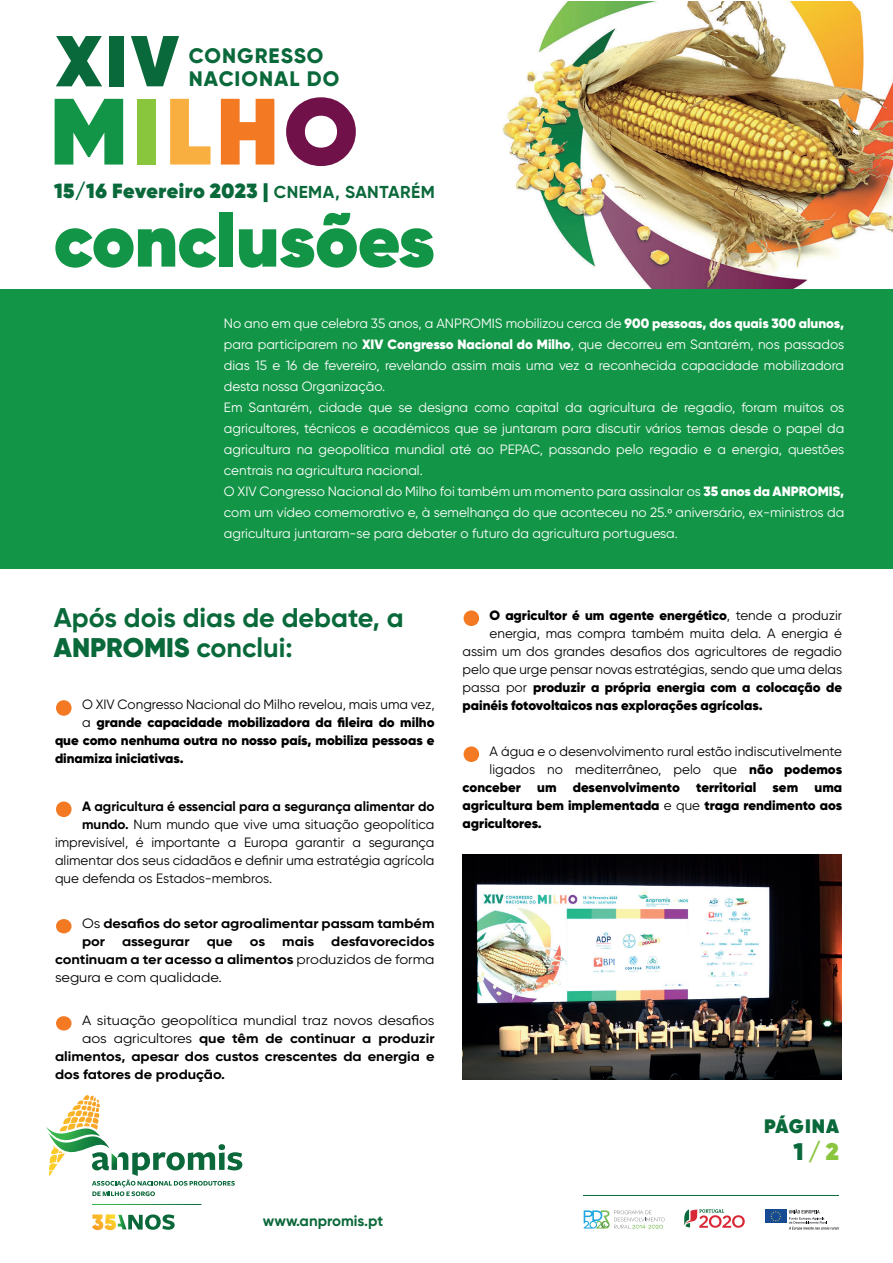
<style>
.page{position:relative;width:893px;height:1263px;background:#fff}
.page>*{position:absolute;margin:0;border:0;box-sizing:border-box;transform-origin:0 0}
.t1{font:800 74.7px "Gilroy";color:#139547}
.t2{font:800 71.85px "Gilroy";color:#0a693a}
.t3{font:700 27px/30.2px "Gilroy";color:#0a693a}
.t4{font:800 24px "Gilroy";color:#8ac53e}
.t5{font:800 21px/22.8px "Gilroy";letter-spacing:.05em;color:#0a693a}
.t6{font:800 20.55px "Gilroy";letter-spacing:.025em;color:#0a693a}
.t7{font:800 19.5px "Gilroy";letter-spacing:.05em;color:#0a693a}
.t8{font:700 15px "Gilroy";color:#0a683a}
.t9{font:13.5px/21px "Gilroy";color:#fff}
.t10{font:13.5px "Gilroy";color:#000001}
.t11{font:900 13.5px "Gilroy";color:#000001}
.t12{font:700 13.5px/18px "Gilroy";color:#000001;scale:1.09 1}
.t13{font:700 13.5px "Gilroy";color:#000001}
.t14{font:13.5px "Gilroy";color:#000001;scale:1.09 1}
.s1{font-weight:700;font-size:17.25px}
.s2{font-weight:900}
.s3{font-family:"Myriad Pro"}
.s4{font-weight:400}
.s5{font-weight:700}
.s6{color:#0a693a}
</style>
<div class="page">
<img style="left:463px;top:855px;width:379px;height:224px">
<svg style="left:92px;top:1214px;width:83px;height:16px"></svg>
<svg style="left:46px;top:1095px;width:196px;height:101px"></svg>
<svg style="left:684px;top:1209px;width:61px;height:19px"></svg>
<div style="left:765px;top:1209px;width:22px;height:14px;background:#164b94"></div>
<svg style="left:770px;top:1211px;width:11px;height:10px"></svg>
<svg style="left:789px;top:1209px;width:50px;height:21px"></svg>
<svg style="left:584px;top:1210px;width:81px;height:18px"></svg>
<hr style="left:583px;top:1195px;width:256px;height:1px;background:#0a693a">
<img style="left:502px;top:2px;width:391px;height:287px">
<svg style="left:55px;top:99px;width:68px;height:66px"></svg>
<div style="left:137px;top:99px;width:19px;height:66px;background:#8ac53e"></div>
<svg style="left:170px;top:99px;width:41px;height:66px"></svg>
<svg style="left:221px;top:99px;width:53px;height:66px"></svg>
<svg style="left:286px;top:97px;width:70px;height:69px"></svg>
<div style="left:0;top:289px;width:893px;height:280px;background:#139547"></div>
<svg style="left:56px;top:700px;width:16px;height:16px"></svg>
<svg style="left:464px;top:610px;width:15px;height:16px"></svg>
<svg style="left:56px;top:801px;width:16px;height:16px"></svg>
<svg style="left:56px;top:919px;width:16px;height:14px"></svg>
<svg style="left:56px;top:1016px;width:16px;height:14px"></svg>
<svg style="left:464px;top:746px;width:15px;height:16px"></svg>
<h2 class="t2" style="left:56px;top:15px;width:125px">XIV</h2>
<h3 class="t5" style="left:189px;top:44px;width:152px">CONGRESSO<br>NACIONAL DO</h3>
<h3 class="t6" style="left:54px;top:177px;width:382px">15/16 Fevereiro 2023 | <span class="s1">CNEMA, SANTARÉM</span></h3>
<h1 class="t1" style="left:54px;top:193px;width:382px">conclusões</h1>
<p class="t9" style="left:224px;top:312px;width:622px">No ano em que celebra 35 anos, a ANPROMIS mobilizou cerca de <span class="s2">900 pessoas, dos quais 300 alunos, </span>para participarem no <span class="s2">XIV Congresso Nacional do Milho</span>, que decorreu em Santarém, nos passados dias 15 e 16 de fevereiro, revelando assim mais uma vez a reconhecida capacidade mobilizadora desta nossa Organização.<br>Em Santarém, cidade que se designa como capital da agricultura de regadio, foram muitos os agricultores, técnicos e académicos que se juntaram para discutir vários temas desde o papel da agricultura na geopolítica mundial até ao PEPAC, passando pelo regadio e a energia, questões centrais na agricultura nacional.<br>O XIV Congresso Nacional do Milho foi também um momento para assinalar os <span class="s2">35 anos da ANPROMIS, </span>com um vídeo comemorativo e, à semelhança do que aconteceu no 25.<span class="s3">º</span> aniversário, ex-ministros da agricultura juntaram-se para debater o futuro da agricultura portuguesa.</p>
<h3 class="t3" style="left:54px;top:602px;width:351px">Após dois dias de debate, a<br><span class="s2">ANPROMIS</span> conclui:</h3>
<p class="t11" style="left:490px;top:606px;width:354px">O agricultor é um agente energético<span class="s4">, tende a produzir</span></p>
<p class="t10" style="left:490px;top:625px;width:354px">energia, mas compra também muita dela. A energia é</p>
<p class="t10" style="left:463px;top:643px;width:381px">assim um dos grandes desafios dos agricultores de regadio</p>
<p class="t10" style="left:463px;top:661px;width:381px">pelo que urge pensar novas estratégias, sendo que uma delas</p>
<p class="t11" style="left:463px;top:678px;width:381px"><span class="s4">passa por</span> produzir a própria energia com a colocação de</p>
<p class="t11" style="left:463px;top:696px;width:301px">painéis fotovoltaicos nas explorações agrícolas.</p>
<p class="t10" style="left:82px;top:696px;width:354px">O XIV Congresso Nacional do Milho revelou, mais uma vez,</p>
<p class="t11" style="left:82px;top:714px;width:354px"><span class="s4">a</span> grande capacidade mobilizadora da fileira do milho</p>
<p class="t11" style="left:55px;top:732px;width:381px">que como nenhuma outra no nosso país, mobiliza pessoas e</p>
<p class="t11" style="left:55px;top:750px;width:130px">dinamiza iniciativas.</p>
<p class="t10" style="left:490px;top:743px;width:354px">A água e o desenvolvimento rural estão indiscutivelmente</p>
<p class="t10" style="left:490px;top:761px;width:354px">ligados no mediterrâneo, pelo que <span class="s2">não podemos</span></p>
<p class="t11" style="left:463px;top:778px;width:381px">conceber um desenvolvimento territorial sem uma</p>
<p class="t11" style="left:463px;top:796px;width:381px">agricultura bem implementada <span class="s4">e que</span> traga rendimento aos</p>
<p class="t11" style="left:463px;top:814px;width:81px">agricultores.</p>
<p class="t13" style="left:82px;top:797px;width:354px">A agricultura é essencial para a segurança alimentar do</p>
<p class="t10" style="left:82px;top:816px;width:354px"><span class="s5">mundo.</span> Num mundo que vive uma situação geopolítica</p>
<p class="t10" style="left:55px;top:834px;width:381px">imprevisível, é importante a Europa garantir a segurança</p>
<p class="t10" style="left:55px;top:852px;width:381px">alimentar dos seus cidadãos e definir uma estratégia agrícola</p>
<p class="t10" style="left:55px;top:870px;width:219px">que defenda os Estados-membros.</p>
<p class="t12" style="left:82px;top:914px;width:325px"><span class="s4">Os</span> desafios do setor agroalimentar passam também por</p>
<p class="t12" style="left:55px;top:932px;width:350px;text-align:justify;text-indent:276px">desfavorecidos continuam a ter acesso a alimentos <span class="s4">produzidos de forma segura e com qualidade.</span></p>
<p class="t14" style="left:82px;top:1012px;width:325px">A situação geopolítica mundial traz novos desafios</p>
<p class="t12" style="left:82px;top:1029px;width:325px"><span class="s4">aos agricultores</span> que têm de continuar a produzir</p>
<p class="t12" style="left:55px;top:1047px;width:350px">alimentos, apesar dos custos crescentes da energia e</p>
<p class="t12" style="left:55px;top:1065px;width:158px">dos fatores de produção.</p>
<p class="t12" style="left:122px;top:932px;width:63px">assegurar</p>
<p class="t12" style="left:207px;top:932px;width:25px">que</p>
<p class="t12" style="left:250px;top:932px;width:16px">os</p>
<p class="t12" style="left:282px;top:932px;width:31px">mais</p>
<p class="t8" style="left:263px;top:1211px;width:122px">www.anpromis.pt</p>
<h3 class="t7" style="left:764px;top:1114px;width:76px">PÁGINA</h3>
<h3 class="t4" style="left:793px;top:1137px;width:47px"><span class="s6">1</span> / 2</h3>
</div>
